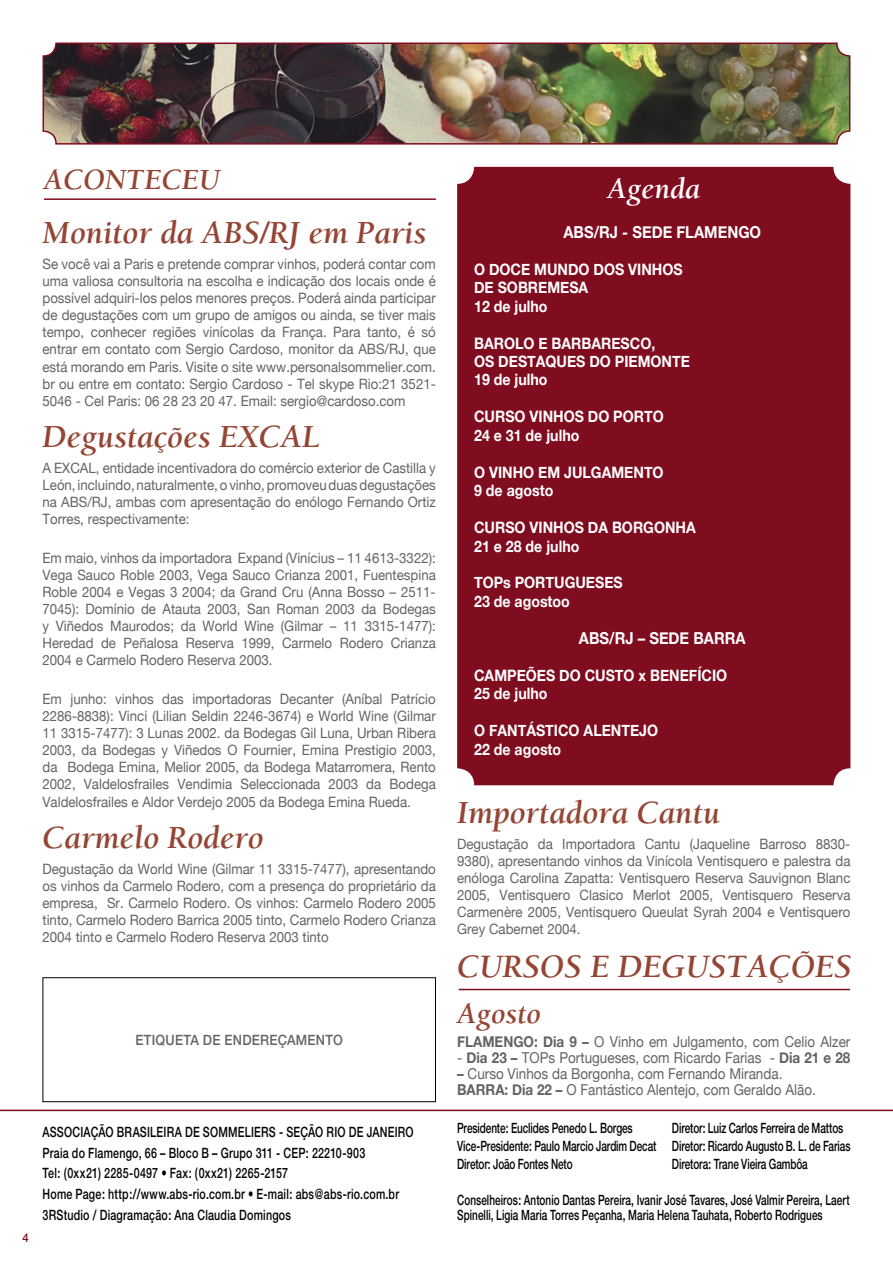
<style>
.page{position:relative;width:893px;height:1263px;background:#fff}
.page>*{position:absolute;margin:0;border:0;box-sizing:border-box;transform-origin:0 0}
.TT_DEU_NA_IMPRENSA{font:italic 700 33.45px "Berkeley";color:#944534}
.TITULO_TEXTO_ACONTECEU{font:italic 700 33px "Berkeley";color:#944534}
.TT_DEU_NA_IMPRENSA-2{font:italic 700 30px "Berkeley";color:#944534}
.TT_DEU_NA_IMPRENSA-3{font:italic 700 30px "Berkeley";color:#fff}
.t1{font:700 16.5px "Helvetica Neue";color:#fff;scale:.9 1}
.t2{font:700 15.75px "Helvetica Neue";color:#fff;scale:.9 1}
.t3{font:15px "Helvetica Neue";color:#636363;scale:.9 1}
.TEXTO_ACONTECEU{font:14.25px/17.1px "Helvetica Neue";color:#636363;text-align:justify;scale:.93 1}
.t4{font:500 14.25px/15px "Helvetica Neue";letter-spacing:.005em;color:#000;scale:.7 1}
.t5{font:500 14.25px "Helvetica Neue";letter-spacing:.005em;color:#000;scale:.75 1}
.t6{font:500 14.25px "Helvetica Neue";letter-spacing:.02em;color:#636363;scale:.9 1}
.t7{font:500 12px "Helvetica Neue";color:#800c20;scale:.95 1}
.s1{font-weight:700}
</style>
<div class="page">
<div style="left:457px;top:167px;width:393px;height:618px;background:#800c20"></div>
<hr style="left:44px;top:198px;width:392px;height:2px;background:#800c20">
<hr style="left:459px;top:989px;width:391px;height:1px;background:#800c20">
<hr style="left:0;top:1110px;width:893px;height:1px;background:#800c20">
<div style="left:43px;top:977px;width:393px;height:125px;border:1px solid #000"></div>
<img style="left:42px;top:42px;width:809px;height:103px">
<p class="TT_DEU_NA_IMPRENSA-2" style="left:44px;top:164px;width:178px">ACONTECEU</p>
<p class="TITULO_TEXTO_ACONTECEU" style="left:43px;top:215px;width:385px">Monitor da ABS/RJ em Paris</p>
<p class="TEXTO_ACONTECEU" style="left:43px;top:255px;width:424px">Se você vai a Paris e pretende comprar vinhos, poderá contar com uma valiosa consultoria na escolha e indicação dos locais onde é possível adquiri-los pelos menores preços. Poderá ainda participar de degustações com um grupo de amigos ou ainda, se tiver mais tempo, conhecer regiões vinícolas da França. Para tanto, é só entrar em contato com Sergio Cardoso, monitor da ABS/RJ, que está morando em Paris. Visite o site www.personalsommelier.com. br ou entre em contato: Sergio Cardoso - Tel skype Rio:21 3521- 5046 - Cel Paris: 06 28 23 20 47. Email: sergio@cardoso.com</p>
<p class="TITULO_TEXTO_ACONTECEU" style="left:43px;top:420px;width:280px">Degustações EXCAL</p>
<p class="TEXTO_ACONTECEU" style="left:43px;top:459px;width:424px">A EXCAL, entidade incentivadora do comércio exterior de Castilla y León, incluindo, naturalmente, o vinho, promoveu duas degustações na ABS/RJ, ambas com apresentação do enólogo Fernando Ortiz Torres, respectivamente:</p>
<p class="TEXTO_ACONTECEU" style="left:43px;top:549px;width:424px">Em maio, vinhos da importadora Expand (Vinícius – 11 4613-3322):<br>Vega Sauco Roble 2003, Vega Sauco Crianza 2001, Fuentespina Roble 2004 e Vegas 3 2004; da Grand Cru (Anna Bosso – 2511- 7045): Domínio de Atauta 2003, San Roman 2003 da Bodegas y Viñedos Maurodos; da World Wine (Gilmar – 11 3315-1477):<br>Heredad de Peñalosa Reserva 1999, Carmelo Rodero Crianza 2004 e Carmelo Rodero Reserva 2003.</p>
<p class="TEXTO_ACONTECEU" style="left:43px;top:690px;width:424px">Em junho: vinhos das importadoras Decanter (Aníbal Patrício 2286-8838): Vinci (Lilian Seldin 2246-3674) e World Wine (Gilmar 11 3315-7477): 3 Lunas 2002. da Bodegas Gil Luna, Urban Ribera 2003, da Bodegas y Viñedos O Fournier, Emina Prestigio 2003, da Bodega Emina, Melior 2005, da Bodega Matarromera, Rento 2002, Valdelosfrailes Vendimia Seleccionada 2003 da Bodega Valdelosfrailes e Aldor Verdejo 2005 da Bodega Emina Rueda.</p>
<p class="TITULO_TEXTO_ACONTECEU" style="left:43px;top:820px;width:223px">Carmelo Rodero</p>
<p class="TEXTO_ACONTECEU" style="left:43px;top:860px;width:424px">Degustação da World Wine (Gilmar 11 3315-7477), apresentando os vinhos da Carmelo Rodero, com a presença do proprietário da empresa, Sr. Carmelo Rodero. Os vinhos: Carmelo Rodero 2005 tinto, Carmelo Rodero Barrica 2005 tinto, Carmelo Rodero Crianza 2004 tinto e Carmelo Rodero Reserva 2003 tinto</p>
<p class="t6" style="left:135px;top:1032px;width:232px">ETIQUETA DE ENDEREÇAMENTO</p>
<p class="t7" style="left:23px;top:1230px;width:8px">4</p>
<p class="t5" style="left:43px;top:1123px;width:496px">ASSOCIAÇÃO BRASILEIRA DE SOMMELIERS - SEÇÃO RIO DE JANEIRO</p>
<p class="t5" style="left:43px;top:1144px;width:432px">Praia do Flamengo, 66 – Bloco B – Grupo 311 - CEP: 22210-903</p>
<p class="t5" style="left:43px;top:1165px;width:329px">Tel: (0xx21) 2285-0497 • Fax: (0xx21) 2265-2157</p>
<p class="t5" style="left:43px;top:1185px;width:477px">Home Page: http://www.abs-rio.com.br • E-mail: abs@abs-rio.com.br</p>
<p class="t5" style="left:43px;top:1206px;width:333px">3RStudio / Diagramação: Ana Claudia Domingos</p>
<p class="TT_DEU_NA_IMPRENSA-3" style="left:607px;top:173px;width:94px">Agenda</p>
<p class="t1" style="left:563px;top:222px;width:221px">ABS/RJ - SEDE FLAMENGO</p>
<p class="t2" style="left:474px;top:259px;width:233px">O DOCE MUNDO DOS VINHOS</p>
<p class="t2" style="left:474px;top:278px;width:128px">DE SOBREMESA</p>
<p class="t2" style="left:474px;top:296px;width:83px">12 de julho</p>
<p class="t2" style="left:474px;top:333px;width:203px">BAROLO E BARBARESCO,</p>
<p class="t2" style="left:474px;top:352px;width:241px">OS DESTAQUES DO PIEMONTE</p>
<p class="t2" style="left:474px;top:370px;width:83px">19 de julho</p>
<p class="t2" style="left:474px;top:407px;width:212px">CURSO VINHOS DO PORTO</p>
<p class="t2" style="left:474px;top:425px;width:118px">24 e 31 de julho</p>
<p class="t2" style="left:474px;top:462px;width:212px">O VINHO EM JULGAMENTO</p>
<p class="t2" style="left:474px;top:481px;width:90px">9 de agosto</p>
<p class="t2" style="left:474px;top:518px;width:248px">CURSO VINHOS DA BORGONHA</p>
<p class="t2" style="left:474px;top:536px;width:118px">21 e 28 de julho</p>
<p class="t2" style="left:474px;top:573px;width:167px">TOPs PORTUGUESES</p>
<p class="t2" style="left:474px;top:591px;width:108px">23 de agostoo</p>
<p class="t1" style="left:579px;top:628px;width:187px">ABS/RJ – SEDE BARRA</p>
<p class="t2" style="left:474px;top:665px;width:283px">CAMPEÕES DO CUSTO x BENEFÍCIO</p>
<p class="t2" style="left:474px;top:684px;width:83px">25 de julho</p>
<p class="t2" style="left:474px;top:721px;width:206px">O FANTÁSTICO ALENTEJO</p>
<p class="t2" style="left:474px;top:739px;width:98px">22 de agosto</p>
<p class="TITULO_TEXTO_ACONTECEU" style="left:457px;top:795px;width:264px">Importadora Cantu</p>
<p class="TEXTO_ACONTECEU" style="left:457px;top:835px;width:424px">Degustação da Importadora Cantu (Jaqueline Barroso 8830- 9380), apresentando vinhos da Vinícola Ventisquero e palestra da enóloga Carolina Zapatta: Ventisquero Reserva Sauvignon Blanc 2005, Ventisquero Clasico Merlot 2005, Ventisquero Reserva Carmenère 2005, Ventisquero Queulat Syrah 2004 e Ventisquero Grey Cabernet 2004.</p>
<p class="TT_DEU_NA_IMPRENSA" style="left:457px;top:949px;width:396px">CURSOS E DEGUSTAÇÕES</p>
<p class="TT_DEU_NA_IMPRENSA-2" style="left:457px;top:998px;width:85px">Agosto</p>
<p class="t3" style="left:457px;top:1033px;width:438px"><span class="s1">FLAMENGO: Dia 9 –</span> O Vinho em Julgamento, com Celio Alzer</p>
<p class="t3" style="left:457px;top:1049px;width:438px">- <span class="s1">Dia 23 –</span> TOPs Portugueses, com Ricardo Farias - <span class="s1">Dia 21 e 28</span></p>
<p class="t3" style="left:457px;top:1064px;width:363px"><span class="s1">–</span> Curso Vinhos da Borgonha, com Fernando Miranda.</p>
<p class="t3" style="left:457px;top:1080px;width:400px"><span class="s1">BARRA: Dia 22 –</span> O Fantástico Alentejo, com Geraldo Alão.</p>
<p class="t4" style="left:457px;top:1120px;width:252px">Presidente: Euclides Penedo L. Borges</p>
<p class="t4" style="left:457px;top:1138px;width:286px">Vice-Presidente: Paulo Marcio Jardim Decat</p>
<p class="t4" style="left:457px;top:1156px;width:166px">Diretor: João Fontes Neto</p>
<p class="t4" style="left:672px;top:1120px;width:246px">Diretor: Luiz Carlos Ferreira de Mattos</p>
<p class="t4" style="left:672px;top:1138px;width:257px">Diretor: Ricardo Augusto B. L. de Farias</p>
<p class="t4" style="left:672px;top:1156px;width:196px">Diretora: Trane Vieira Gambôa</p>
<p class="t4" style="left:457px;top:1192px;width:562px">Conselheiros: Antonio Dantas Pereira, Ivanir José Tavares, José Valmir Pereira, Laert<br>Spinelli, Ligia Maria Torres Peçanha, Maria Helena Tauhata, Roberto Rodrigues</p>
</div>
